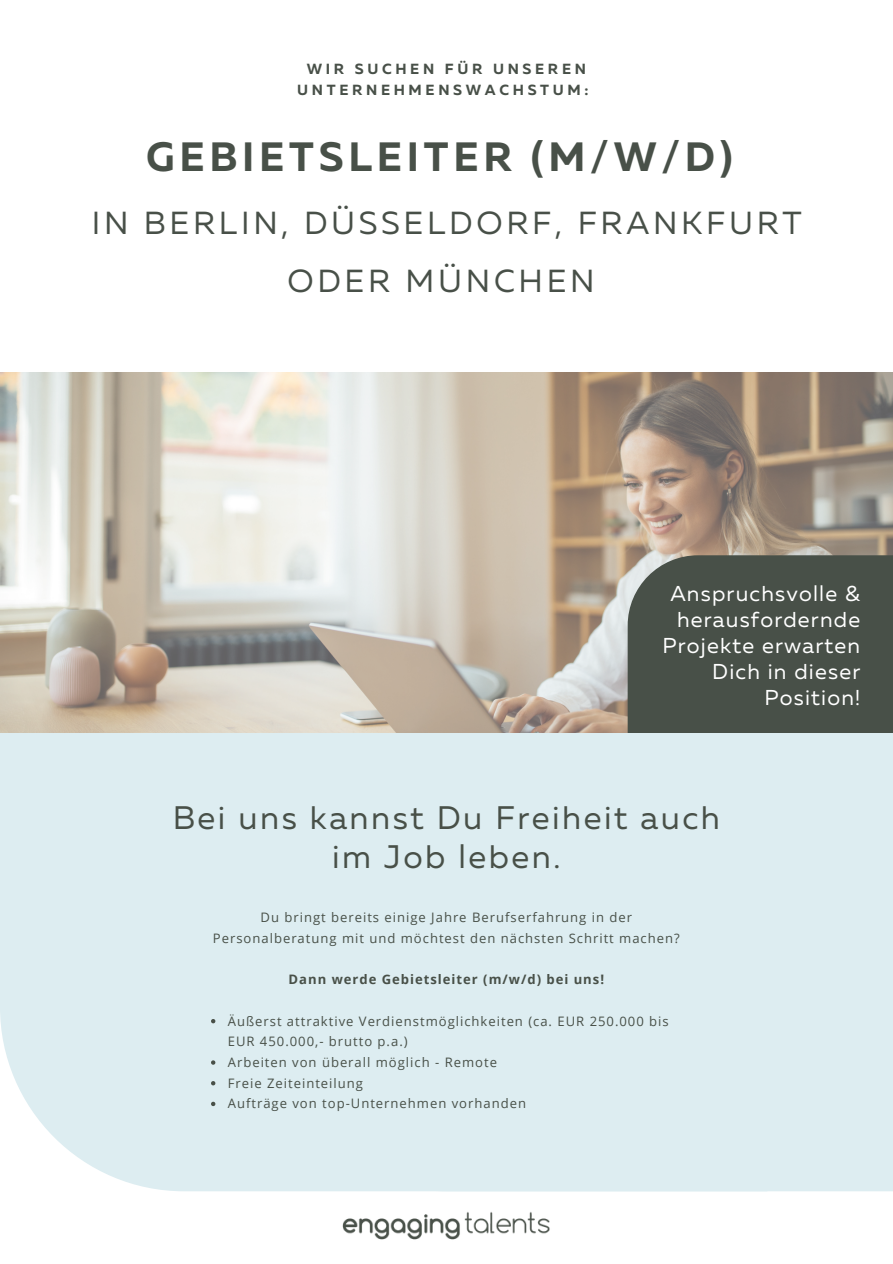
<style>
.page{position:relative;width:893px;height:1264px;background:#fff}
.page>*{position:absolute;margin:0;border:0;box-sizing:border-box;transform-origin:0 0}
.t1{font:700 40.8px "Muller";letter-spacing:.115em;color:#485048}
.t2{font:32.55px/39.3px "Muller";letter-spacing:.075em;color:#485048;text-align:center}
.t3{font:31.8px/57.3px "Muller";letter-spacing:.115em;color:#485048;text-align:center}
.t4{font:21.45px/25.8px "Muller";letter-spacing:.055em;color:#fff;text-align:right}
.t5{font:700 14.7px/21.3px "Muller";letter-spacing:.25em;color:#485048;text-align:center}
.t6{font:13.05px/20.7px "Open Sans";letter-spacing:.075em;color:#485048}
.t7{font:700 13.05px "Open Sans";letter-spacing:.075em;color:#485048}
</style>
<div class="page">
<img style="left:0;top:372px;width:892px;height:361px">
<div style="left:0;top:733px;width:262px;height:458px;background:#ddedf1"></div>
<div style="left:627px;top:555px;width:265px;height:178px;background:#485048"></div>
<div style="left:262px;top:733px;width:630px;height:458px;background:#ddedf1"></div>
<svg style="left:211px;top:1018px;width:4px;height:5px"></svg>
<svg style="left:211px;top:1060px;width:4px;height:4px"></svg>
<svg style="left:211px;top:1081px;width:4px;height:4px"></svg>
<svg style="left:211px;top:1101px;width:4px;height:5px"></svg>
<img style="left:335px;top:1190px;width:222px;height:50px">
<p class="t5" style="left:297px;top:59px;width:293px">WIR SUCHEN FÜR UNSEREN<br>UNTERNEHMENSWACHSTUM:</p>
<h1 class="t1" style="left:146px;top:140px;width:588px">GEBIETSLEITER (M/W/D)</h1>
<h3 class="t3" style="left:92px;top:197px;width:711px">IN BERLIN, DÜSSELDORF, FRANKFURT<br>ODER MÜNCHEN</h3>
<h3 class="t4" style="left:662px;top:582px;width:199px">Anspruchsvolle &amp; herausfordernde<br>Projekte erwarten<br>Dich in dieser<br>Position!</h3>
<h2 class="t2" style="left:173px;top:800px;width:548px">Bei uns kannst Du Freiheit auch im Job leben.</h2>
<p class="t6" style="left:213px;top:906px;width:468px;text-align:center">Du bringt bereits einige Jahre Berufserfahrung in der<br>Personalberatung mit und möchtest den nächsten Schritt machen?</p>
<p class="t7" style="left:288px;top:970px;width:317px">Dann werde Gebietsleiter (m/w/d) bei uns!</p>
<p class="t6" style="left:228px;top:1010px;width:442px">Äußerst attraktive Verdienstmöglichkeiten (ca. EUR 250.000 bis EUR 450.000,- brutto p.a.)<br>Arbeiten von überall möglich - Remote<br>Freie Zeiteinteilung<br>Aufträge von top-Unternehmen vorhanden</p>
</div>
